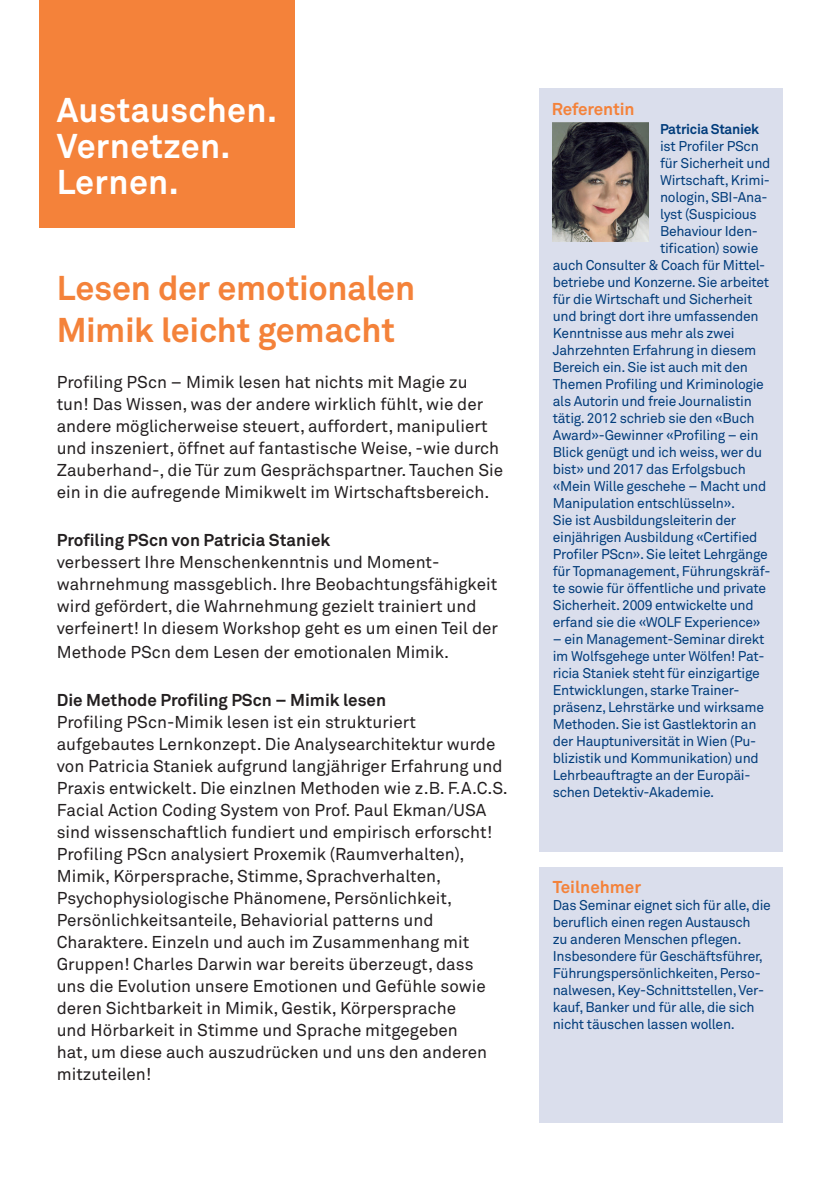
<style>
.page{position:relative;width:840px;height:1191px;background:#fff}
.page>*{position:absolute;margin:0;border:0;box-sizing:border-box;transform-origin:0 0}
.Titel{font:700 34px/42px "Akkurat Office";letter-spacing:-.005em;color:#f4823a}
.box_slogan{font:700 34px "Akkurat Office";letter-spacing:.01em;color:#fff}
.Lauftext{font:17px/22px "Akkurat Office";color:#231f20}
.zfu_-_Registertitel{font:700 17px "Akkurat Office";color:#231f20}
.Untertitel{font:700 17px "Akkurat Office";letter-spacing:-.01em;color:#f4823a}
.zfu_-_Registertitel-2{font:700 17px "Akkurat Office";color:#f4823a}
.zfu_-_Registertitel-3{font:14px/17px "Akkurat Office";letter-spacing:-.02em;color:#013c7b}
.zfu_-_Registertitel-4{font:700 14px "Akkurat Office";letter-spacing:-.02em;color:#013c7b}
</style>
<div class="page">
<div style="left:40px;top:0;width:255px;height:228px;background:#f4823a"></div>
<div style="left:539px;top:88px;width:243px;height:763px;background:#dadeec"></div>
<div style="left:539px;top:867px;width:243px;height:256px;background:#dadeec"></div>
<img style="left:552px;top:123px;width:96px;height:119px">
<p class="box_slogan" style="left:57px;top:89px;width:222px">Austauschen.</p>
<p class="box_slogan" style="left:57px;top:125px;width:175px">Vernetzen.</p>
<p class="box_slogan" style="left:57px;top:161px;width:123px">Lernen.</p>
<p class="Titel" style="left:57px;top:267px;width:359px">Lesen der emotionalen<br>Mimik leicht gemacht</p>
<p class="Lauftext" style="left:57px;top:371px;width:447px">Profiling PScn – Mimik lesen hat nichts mit Magie zu tun! Das Wissen, was der andere wirklich fühlt, wie der andere möglicherweise steuert, auffordert, manipuliert und inszeniert, öffnet auf fantastische Weise, -wie durch Zauberhand-, die Tür zum Gesprächspartner. Tauchen Sie ein in die aufregende Mimikwelt im Wirtschaftsbereich.</p>
<p class="zfu_-_Registertitel" style="left:57px;top:529px;width:275px">Profiling PScn von Patricia Staniek</p>
<p class="Lauftext" style="left:57px;top:551px;width:442px">verbessert Ihre Menschenkenntnis und Moment&shy;wahrnehmung massgeblich. Ihre Beobachtungsfähigkeit wird gefördert, die Wahrnehmung gezielt trainiert und verfeinert! In diesem Workshop geht es um einen Teil der</p>
<p class="Lauftext" style="left:57px;top:641px;width:394px">Methode PScn dem Lesen der emotionalen Mimik.</p>
<p class="zfu_-_Registertitel" style="left:57px;top:689px;width:331px">Die Methode Profiling PScn – Mimik lesen</p>
<p class="Lauftext" style="left:57px;top:711px;width:452px">Profiling PScn-Mimik lesen ist ein strukturiert aufgebautes Lernkonzept. Die Analysearchitektur wurde von Patricia Staniek aufgrund langjähriger Erfahrung und Praxis entwickelt. Die einzlnen Methoden wie z.B. F.A.C.S.<br>Facial Action Coding System von Prof. Paul Ekman/USA sind wissenschaftlich fundiert und empirisch erforscht!<br>Profiling PScn analysiert Proxemik (Raumverhalten), Mimik, Körpersprache, Stimme, Sprachverhalten, Psychophysiologische Phänomene, Persönlichkeit, Persönlichkeitsanteile, Behaviorial patterns und Charaktere. Einzeln und auch im Zusammenhang mit Gruppen! Charles Darwin war bereits überzeugt, dass<br>uns die Evolution unsere Emotionen und Gefühle sowie deren Sichtbarkeit in Mimik, Gestik, Körpersprache<br>und Hörbarkeit in Stimme und Sprache mitgegeben<br>hat, um diese auch auszudrücken und uns den anderen mitzuteilen!</p>
<p class="Untertitel" style="left:551px;top:99px;width:84px">Referentin</p>
<p class="zfu_-_Registertitel-4" style="left:659px;top:120px;width:101px">Patricia Staniek</p>
<p class="zfu_-_Registertitel-3" style="left:659px;top:138px;width:100px">ist Profiler PScn</p>
<p class="zfu_-_Registertitel-3" style="left:659px;top:155px;width:112px">für Sicherheit und</p>
<p class="zfu_-_Registertitel-3" style="left:659px;top:172px;width:111px">Wirtschaft, Krimi-</p>
<p class="zfu_-_Registertitel-3" style="left:659px;top:189px;width:109px">nologin, SBI-Ana-</p>
<p class="zfu_-_Registertitel-3" style="left:659px;top:206px;width:98px">lyst (Suspicious</p>
<p class="zfu_-_Registertitel-3" style="left:659px;top:223px;width:99px">Behaviour Iden-</p>
<p class="zfu_-_Registertitel-3" style="left:659px;top:240px;width:100px">tification) sowie</p>
<p class="zfu_-_Registertitel-3" style="left:552px;top:257px;width:214px">auch Consulter &amp; Coach für Mittel-</p>
<p class="zfu_-_Registertitel-3" style="left:552px;top:274px;width:218px">betriebe und Konzerne. Sie arbeitet</p>
<p class="zfu_-_Registertitel-3" style="left:552px;top:291px;width:201px">für die Wirtschaft und Sicherheit</p>
<p class="zfu_-_Registertitel-3" style="left:552px;top:308px;width:207px">und bringt dort ihre umfassenden</p>
<p class="zfu_-_Registertitel-3" style="left:552px;top:325px;width:183px">Kenntnisse aus mehr als zwei</p>
<p class="zfu_-_Registertitel-3" style="left:552px;top:342px;width:205px">Jahrzehnten Erfahrung in diesem</p>
<p class="zfu_-_Registertitel-3" style="left:552px;top:359px;width:197px">Bereich ein. Sie ist auch mit den</p>
<p class="zfu_-_Registertitel-3" style="left:552px;top:376px;width:212px">Themen Profiling und Kriminologie</p>
<p class="zfu_-_Registertitel-3" style="left:552px;top:393px;width:200px">als Autorin und freie Journalistin</p>
<p class="zfu_-_Registertitel-3" style="left:552px;top:410px;width:203px">tätig. 2012 schrieb sie den «Buch</p>
<p class="zfu_-_Registertitel-3" style="left:552px;top:427px;width:207px">Award»-Gewinner «Profiling – ein</p>
<p class="zfu_-_Registertitel-3" style="left:552px;top:444px;width:211px">Blick genügt und ich weiss, wer du</p>
<p class="zfu_-_Registertitel-3" style="left:552px;top:461px;width:194px">bist» und 2017 das Erfolgsbuch</p>
<p class="zfu_-_Registertitel-3" style="left:552px;top:478px;width:215px">«Mein Wille geschehe – Macht und</p>
<p class="zfu_-_Registertitel-3" style="left:552px;top:495px;width:184px">Manipulation entschlüsseln».</p>
<p class="zfu_-_Registertitel-3" style="left:552px;top:512px;width:219px">Sie ist Ausbildungsleiterin der einjährigen Ausbildung «Certified Profiler PScn». Sie leitet Lehrgänge für Topmanagement, Führungskräf&shy;te sowie für öffentliche und private Sicherheit. 2009 entwickelte und erfand sie die «WOLF Experience»</p>
<p class="zfu_-_Registertitel-3" style="left:552px;top:631px;width:213px">– ein Management-Seminar direkt im Wolfsgehege unter Wölfen! Pat&shy;ricia Staniek steht für einzigartige Entwicklungen, starke Trainer&shy;präsenz, Lehrstärke und wirksame Methoden. Sie ist Gastlektorin an der Hauptuniversität in Wien (Pu&shy;blizistik und Kommunikation) und Lehrbeauftragte an der Europäi&shy;schen Detektiv-Akademie.</p>
<p class="zfu_-_Registertitel-2" style="left:552px;top:876px;width:90px">Teilnehmer</p>
<p class="zfu_-_Registertitel-3" style="left:552px;top:897px;width:219px">Das Seminar eignet sich für alle, die beruflich einen regen Austausch<br>zu anderen Menschen pflegen.<br>Insbesondere für Geschäftsführer, Führungspersönlichkeiten, Perso&shy;nalwesen, Key-Schnittstellen, Ver&shy;kauf, Banker und für alle, die sich nicht täuschen lassen wollen.</p>
</div>
